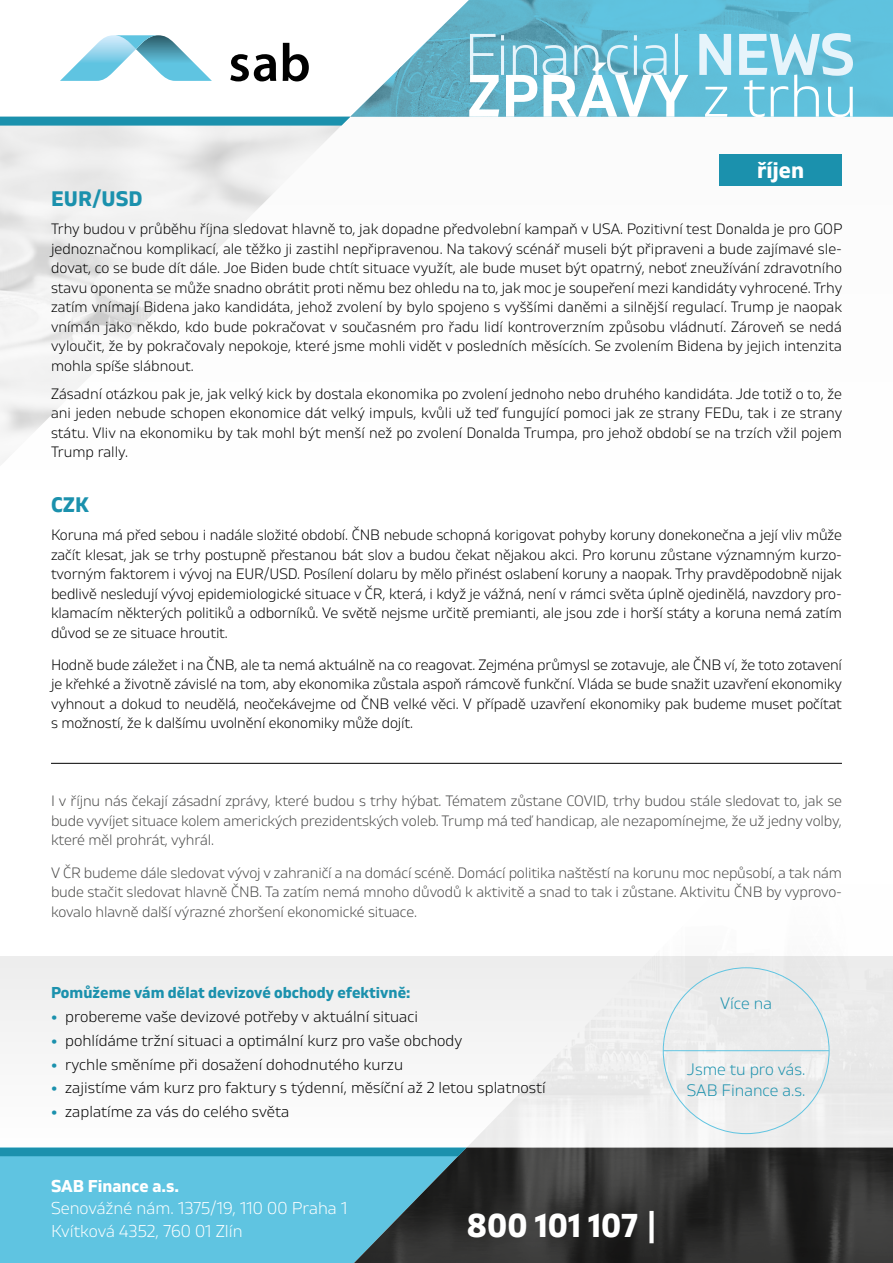
<style>
.page{position:relative;width:893px;height:1263px;background:#fff}
.page>*{position:absolute;margin:0;border:0;box-sizing:border-box;transform-origin:0 0}
.t1{font:600 59.7px "Gilam";letter-spacing:-.005em;color:#fff}
.t2{font:300 58.5px "Gilam";letter-spacing:-.025em;color:#e6f4fb}
.t3{font:700 33px "Gilam";color:#fff}
.t4{font:700 22.5px "Gilam";color:#fff}
.t5{font:700 21px "Gilam";color:#1b91ad}
.t6{font:300 17.1px/22.8px "Gilam";color:#fff}
.t7{font:700 17.1px "Gilam";color:#fff}
.t8{font:300 16.5px/20.5px "Gilam";color:#1b91ad}
.t9{font:300 15.75px "Gilam";color:#000}
.t10{font:700 15.75px "Gilam";color:#1b91ad}
.t11{font:300 15px/19.5px "Gilam";letter-spacing:-.01em;color:#000;text-align:justify}
.t12{font:300 15px/19.5px "Gilam";letter-spacing:-.01em;color:#4a4a49;text-align:justify}
.s1{font-weight:600}
.s2{font-weight:300}
.s3{font-weight:700;color:#1b91ad}
</style>
<div class="page">
<img style="left:350px;top:0;width:543px;height:117px">
<svg style="left:230px;top:54px;width:46px;height:27px"></svg>
<svg style="left:283px;top:43px;width:26px;height:38px"></svg>
<svg style="left:60px;top:35px;width:152px;height:46px"></svg>
<div style="left:0;top:1147px;width:354px;height:116px;background:#5fc4e1"></div>
<div style="left:0;top:1148px;width:354px;height:8px;background:#1b91ad"></div>
<div style="left:0;top:956px;width:893px;height:191px;background:#f5f5f5"></div>
<img style="left:354px;top:762px;width:539px;height:501px">
<div style="left:0;top:117px;width:350px;height:8px;background:#1b91ad"></div>
<hr style="left:663px;top:1050px;width:166px;height:1px;background:#5fc4e1">
<hr style="left:51px;top:763px;width:791px;height:1px;background:#000">
<div style="left:719px;top:154px;width:123px;height:32px;background:#1b91ad"></div>
<h2 class="t2" style="left:464px;top:11px;width:392px">Financial <span class="s1">NEWS</span></h2>
<h1 class="t1" style="left:467px;top:52px;width:392px">ZPRÁVY <span class="s2">z trhu</span></h1>
<h3 class="t4" style="left:757px;top:154px;width:49px">říjen</h3>
<h3 class="t5" style="left:51px;top:183px;width:93px">EUR/USD</h3>
<p class="t11" style="left:51px;top:218px;width:793px">Trhy budou v průběhu října sledovat hlavně to, jak dopadne předvolební kampaň v USA. Pozitivní test Donalda je pro GOP jednoznačnou komplikací, ale těžko ji zastihl nepřipravenou. Na takový scénář museli být připraveni a bude zajímavé sle&shy;dovat, co se bude dít dále. Joe Biden bude chtít situace využít, ale bude muset být opatrný, neboť zneužívání zdravotního stavu oponenta se může snadno obrátit proti němu bez ohledu na to, jak moc je soupeření mezi kandidáty vyhrocené. Trhy zatím vnímají Bidena jako kandidáta, jehož zvolení by bylo spojeno s vyššími daněmi a silnější regulací. Trump je naopak vnímán jako někdo, kdo bude pokračovat v současném pro řadu lidí kontroverzním způsobu vládnutí. Zároveň se nedá vyloučit, že by pokračovaly nepokoje, které jsme mohli vidět v posledních měsících. Se zvolením Bidena by jejich intenzita mohla spíše slábnout.</p>
<p class="t11" style="left:51px;top:383px;width:793px">Zásadní otázkou pak je, jak velký kick by dostala ekonomika po zvolení jednoho nebo druhého kandidáta. Jde totiž o to, že ani jeden nebude schopen ekonomice dát velký impuls, kvůli už teď fungující pomoci jak ze strany FEDu, tak i ze strany státu. Vliv na ekonomiku by tak mohl být menší než po zvolení Donalda Trumpa, pro jehož období se na trzích vžil pojem Trump rally.</p>
<h3 class="t5" style="left:51px;top:489px;width:40px">CZK</h3>
<p class="t11" style="left:51px;top:524px;width:792px">Koruna má před sebou i nadále složité období. ČNB nebude schopná korigovat pohyby koruny donekonečna a její vliv může začít klesat, jak se trhy postupně přestanou bát slov a budou čekat nějakou akci. Pro korunu zůstane významným kurzo&shy;tvorným faktorem i vývoj na EUR/USD. Posílení dolaru by mělo přinést oslabení koruny a naopak. Trhy pravděpodobně nijak bedlivě nesledují vývoj epidemiologické situace v ČR, která, i když je vážná, není v rámci světa úplně ojedinělá, navzdory pro&shy;klamacím některých politiků a odborníků. Ve světě nejsme určitě premianti, ale jsou zde i horší státy a koruna nemá zatím důvod se ze situace hroutit.</p>
<p class="t11" style="left:51px;top:654px;width:793px">Hodně bude záležet i na ČNB, ale ta nemá aktuálně na co reagovat. Zejména průmysl se zotavuje, ale ČNB ví, že toto zotavení je křehké a životně závislé na tom, aby ekonomika zůstala aspoň rámcově funkční. Vláda se bude snažit uzavření ekonomiky vyhnout a dokud to neudělá, neočekávejme od ČNB velké věci. V případě uzavření ekonomiky pak budeme muset počítat s možností, že k dalšímu uvolnění ekonomiky může dojít.</p>
<p class="t12" style="left:51px;top:791px;width:792px">I v říjnu nás čekají zásadní zprávy, které budou s trhy hýbat. Tématem zůstane COVID, trhy budou stále sledovat to, jak se bude vyvíjet situace kolem amerických prezidentských voleb. Trump má teď handicap, ale nezapomínejme, že už jedny volby, které měl prohrát, vyhrál.</p>
<p class="t12" style="left:51px;top:862px;width:792px">V ČR budeme dále sledovat vývoj v zahraničí a na domácí scéně. Domácí politika naštěstí na korunu moc nepůsobí, a tak nám bude stačit sledovat hlavně ČNB. Ta zatím nemá mnoho důvodů k aktivitě a snad to tak i zůstane. Aktivitu ČNB by vyprovo&shy;kovalo hlavně další výrazné zhoršení ekonomické situace.</p>
<p class="t10" style="left:51px;top:981px;width:361px">Pomůžeme vám dělat devizové obchody efektivně:</p>
<p class="t9" style="left:51px;top:1005px;width:369px"><span class="s3">•</span> probereme vaše devizové potřeby v aktuální situaci</p>
<p class="t9" style="left:51px;top:1029px;width:413px"><span class="s3">•</span> pohlídáme tržní situaci a optimální kurz pro vaše obchody</p>
<p class="t9" style="left:51px;top:1052px;width:354px"><span class="s3">•</span> rychle směníme při dosažení dohodnutého kurzu</p>
<p class="t9" style="left:51px;top:1076px;width:496px"><span class="s3">•</span> zajistíme vám kurz pro faktury s týdenní, měsíční až 2 letou splatností</p>
<p class="t9" style="left:51px;top:1100px;width:240px"><span class="s3">•</span> zaplatíme za vás do celého světa</p>
<p class="t7" style="left:51px;top:1173px;width:130px">SAB Finance a.s.</p>
<p class="t6" style="left:51px;top:1196px;width:298px">Senovážné nám. 1375/19, 110 00 Praha 1<br>Kvítková 4352, 760 01 Zlín</p>
<h3 class="t3" style="left:467px;top:1201px;width:190px">800 101 107 |</h3>
<p class="t8" style="left:720px;top:992px;width:53px">Více na</p>
<p class="t8" style="left:687px;top:1058px;width:120px">Jsme tu pro vás.<br>SAB Finance a.s.</p>
</div>
